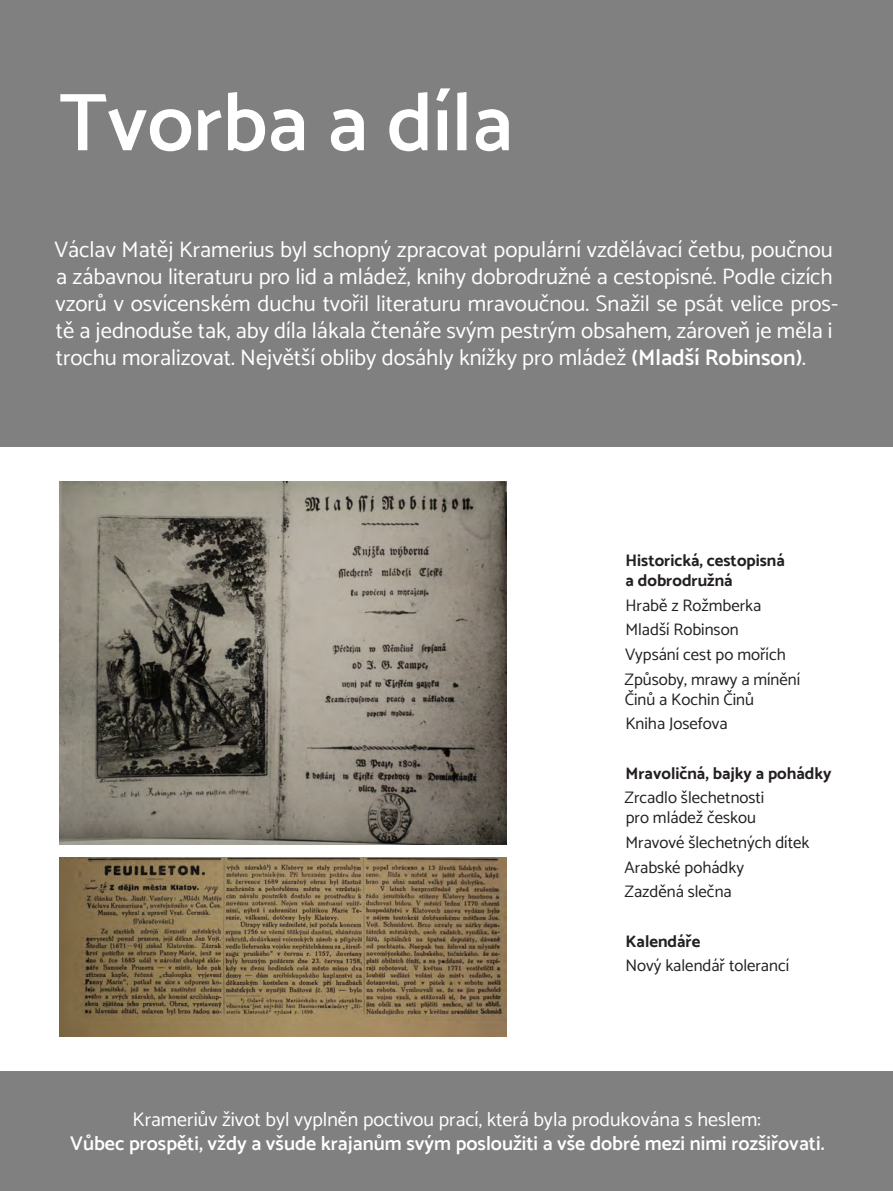
<style>
.page{position:relative;width:893px;height:1191px;background:#fff}
.page>*{position:absolute;margin:0;border:0;box-sizing:border-box;transform-origin:0 0}
.t1{font:600 82.5px "Catamaran";color:#fff}
.t2{font:22.65px/27.2px "Catamaran";color:#fff}
.t3{font:600 19.95px "Catamaran";color:#fff}
.t4{font:19.95px "Catamaran";color:#fff}
.t5{font:16.8px/24.6px "Catamaran";color:#231f20}
.t6{font:700 16.8px/20.1px "Catamaran";color:#231f20}
.s1{font-weight:600}
</style>
<div class="page">
<div style="left:0;top:0;width:893px;height:446px;background:#808080"></div>
<div style="left:0;top:1072px;width:893px;height:119px;background:#808080"></div>
<img style="left:60px;top:482px;width:446px;height:362px">
<img style="left:60px;top:857px;width:446px;height:179px">
<h1 class="t1" style="left:60px;top:59px;width:455px">Tvorba a díla</h1>
<p class="t2" style="left:54px;top:235px;width:785px">Václav Matěj Kramerius byl schopný zpracovat populární vzdělávací četbu, poučnou a zábavnou literaturu pro lid a mládež, knihy dobrodružné a cestopisné. Podle cizích vzorů v osvícenském duchu tvořil literaturu mravoučnou. Snažil se psát velice pros&shy;tě a jednoduše tak, aby díla lákala čtenáře svým pestrým obsahem, zároveň je měla i trochu moralizovat. Největší obliby dosáhly knížky pro mládež <span class="s1">(Mladší Robinson)</span>.</p>
<p class="t6" style="left:626px;top:549px;width:161px">Historická, cestopisná a dobrodružná</p>
<p class="t5" style="left:625px;top:592px;width:177px">Hrabě z Rožmberka<br>Mladší Robinson<br>Vypsání cest po mořích<br>Způsoby, mrawy a mínění</p>
<p class="t5" style="left:625px;top:686px;width:131px">Činů a Kochin Činů<br>Kniha Josefova</p>
<p class="t6" style="left:626px;top:762px;width:208px">Mravoličná, bajky a pohádky</p>
<p class="t5" style="left:625px;top:787px;width:141px;line-height:20.1px">Zrcadlo šlechetnosti pro mládež českou</p>
<p class="t5" style="left:624px;top:829px;width:186px">Mravové šlechetných dítek<br>Arabské pohádky<br>Zazděná slečna</p>
<p class="t6" style="left:626px;top:930px;width:76px">Kalendáře</p>
<p class="t5" style="left:625px;top:953px;width:165px">Nový kalendář tolerancí</p>
<p class="t4" style="left:133px;top:1104px;width:630px">Krameriův život byl vyplněn poctivou prací, která byla produkována s heslem:</p>
<p class="t3" style="left:70px;top:1128px;width:756px">Vůbec prospěti, vždy a všude krajanům svým posloužiti a vše dobré mezi nimi rozšiřovati.</p>
</div>
